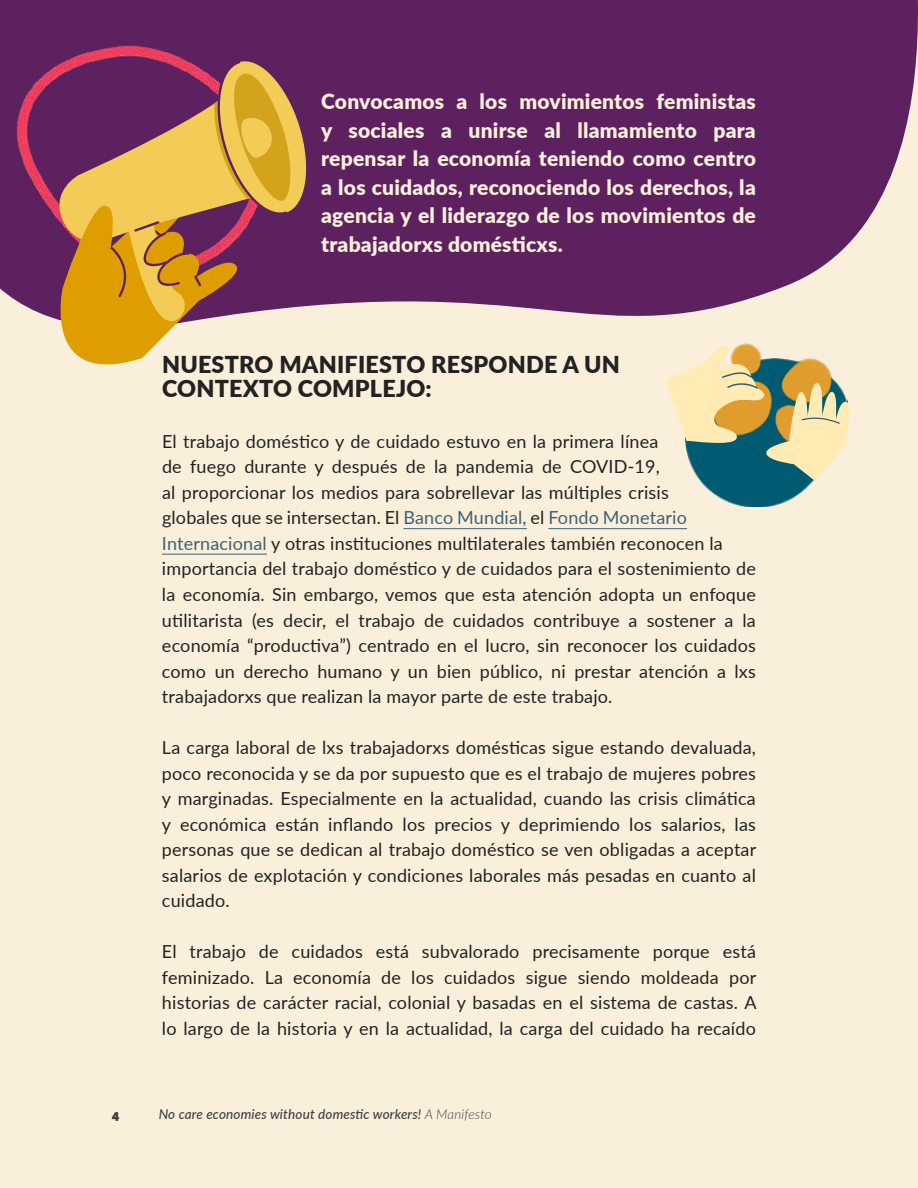
<style>
.page{position:relative;width:918px;height:1188px;background:#faefda}
.page>*{position:absolute;margin:0;border:0;box-sizing:border-box;transform-origin:0 0}
.t1{font:900 23.25px/23.2px "Lato";letter-spacing:.01em;color:#222223}
.t2{font:900 21px/28.5px "Lato";letter-spacing:.01em;color:#faefda;text-align:justify}
.t3{font:18px/25.5px "Lato";letter-spacing:.01em;color:#222223;text-align:justify}
.t4{font:italic 500 13.5px "Lato";letter-spacing:.01em;color:#414042}
.t5{font:100 13.5px "League Spartan";color:#414042}
.s1{color:#3b6276}
.s2{font-weight:300}
</style>
<div class="page">
<svg style="left:0;top:0;width:918px;height:316px;background:#693069"></svg>
<hr style="left:403px;top:528px;width:124px;height:1px;background:#3b6276">
<hr style="left:548px;top:528px;width:139px;height:1px;background:#3b6276">
<hr style="left:162px;top:554px;width:105px;height:1px;background:#3b6276">
<img style="left:14px;top:43px;width:254px;height:233px">
<svg style="left:41px;top:56px;width:271px;height:309px;background:#b27d58"></svg>
<img style="left:705px;top:487px;width:103px;height:20px">
<img style="left:685px;top:302px;width:185px;height:185px">
<svg style="left:665px;top:343px;width:188px;height:138px"></svg>
<p class="t2" style="left:321px;top:86px;width:436px">Convocamos a los movimientos feministas y sociales a unirse al llamamiento para repensar la economía teniendo como centro a los cuidados, reconociendo los derechos, la agencia y el liderazgo de los movimientos de trabajadorxs domésticxs.</p>
<p class="t1" style="left:162px;top:352px;width:460px">NUESTRO MANIFIESTO RESPONDE A UN<br>CONTEXTO COMPLEJO:</p>
<p class="t3" style="left:162px;top:428px;width:595px;text-align:left">El trabajo doméstico y de cuidado estuvo en la primera línea<br>de fuego durante y después de la pandemia de COVID-19,<br>al proporcionar los medios para sobrellevar las múltiples crisis<br>globales que se intersectan. El <span class="s1">Banco Mundial,</span> el <span class="s1">Fondo Monetario Internacional</span> y otras instituciones multilaterales también reconocen la importancia del trabajo doméstico y de cuidados para el sostenimiento de la economía. Sin embargo, vemos que esta atención adopta un enfoque utilitarista (es decir, el trabajo de cuidados contribuye a sostener a la economía “productiva”) centrado en el lucro, sin reconocer los cuidados como un derecho humano y un bien público, ni prestar atención a lxs trabajadorxs que realizan la mayor parte de este trabajo.</p>
<p class="t3" style="left:162px;top:734px;width:596px">La carga laboral de lxs trabajadorxs domésticas sigue estando devaluada, poco reconocida y se da por supuesto que es el trabajo de mujeres pobres y marginadas. Especialmente en la actualidad, cuando las crisis climática y económica están inflando los precios y deprimiendo los salarios, las personas que se dedican al trabajo doméstico se ven obligadas a aceptar salarios de explotación y condiciones laborales más pesadas en cuanto al cuidado.</p>
<p class="t3" style="left:162px;top:938px;width:596px">El trabajo de cuidados está subvalorado precisamente porque está feminizado. La economía de los cuidados sigue siendo moldeada por historias de carácter racial, colonial y basadas en el sistema de castas. A lo largo de la historia y en la actualidad, la carga del cuidado ha recaído</p>
<p class="t5" style="left:112px;top:1106px;width:9px">4</p>
<p class="t4" style="left:159px;top:1105px;width:335px">No care economies without domestic workers! <span class="s2">A Manifesto</span></p>
</div>
